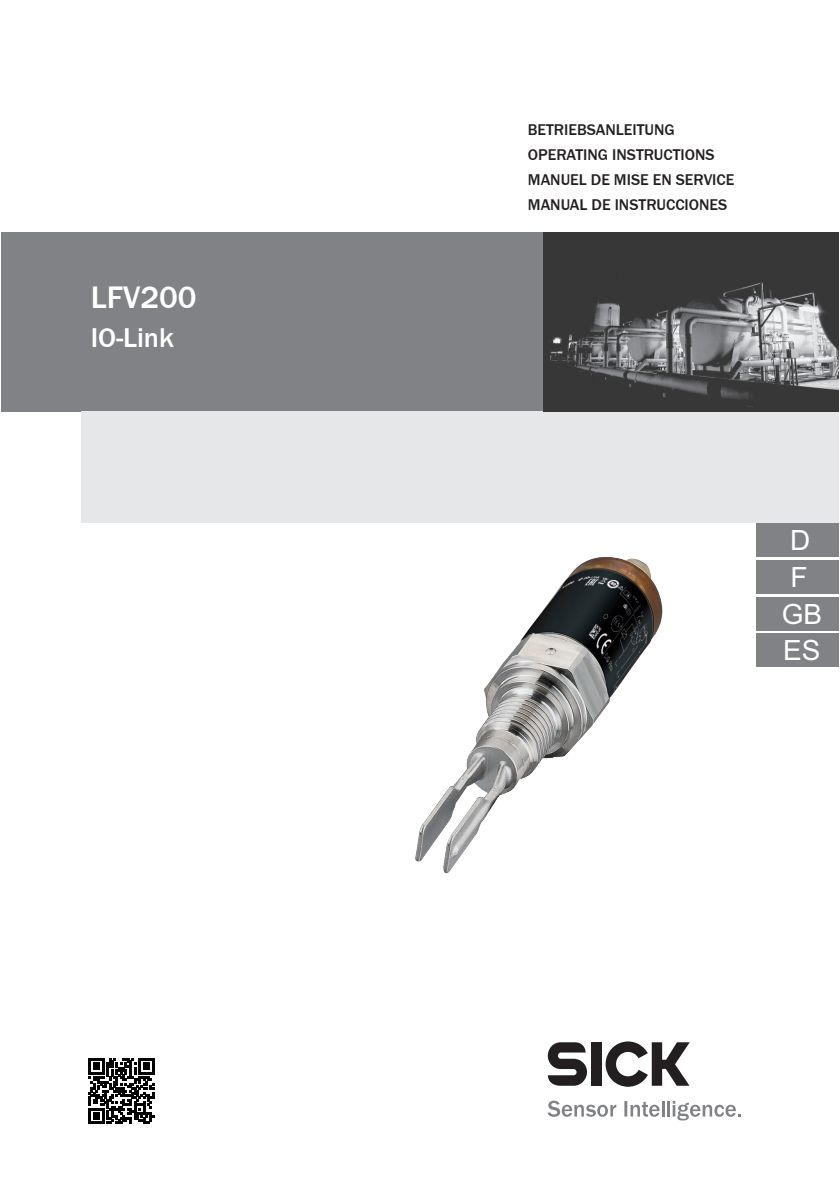
<style>
.page{position:relative;width:840px;height:1191px;background:#fff}
.page>*{position:absolute;margin:0;border:0;box-sizing:border-box;transform-origin:0 0}
.geraetename{font:500 32px "SICK Franklin";color:#fff}
.zusatz{font:500 28px "SICK Franklin";color:#fff}
.t1{font:28px/36.8px "Arial";color:#fff;text-align:center}
.Bedienungsanleitung{font:500 16px "SICK Franklin";color:#231f20}
</style>
<div class="page">
<div style="left:756px;top:523px;width:82px;height:34px;background:#808285"></div>
<div style="left:756px;top:560px;width:82px;height:34px;background:#808285"></div>
<div style="left:756px;top:596px;width:82px;height:34px;background:#808285"></div>
<div style="left:756px;top:633px;width:82px;height:34px;background:#808285"></div>
<div style="left:1px;top:233px;width:542px;height:179px;background:#808285"></div>
<div style="left:81px;top:412px;width:757px;height:111px;background:#e6e7e9"></div>
<svg style="left:547px;top:1042px;width:39px;height:43px"></svg>
<div style="left:590px;top:1042px;width:10px;height:43px;background:#231f20"></div>
<svg style="left:605px;top:1041px;width:84px;height:45px"></svg>
<svg style="left:547px;top:1100px;width:69px;height:16px"></svg>
<svg style="left:624px;top:1101px;width:35px;height:15px"></svg>
<hr style="left:661px;top:1101px;width:3px;height:15px;background:#808285">
<svg style="left:667px;top:1101px;width:73px;height:19px"></svg>
<img style="left:543px;top:233px;width:294px;height:178px">
<img style="left:415px;top:557px;width:248px;height:317px">
<svg style="left:88px;top:1058px;width:66px;height:66px"></svg>
<p class="geraetename" style="left:91px;top:278px;width:107px">LFV200</p>
<p class="zusatz" style="left:91px;top:321px;width:85px">IO-Link</p>
<p class="Bedienungsanleitung" style="left:527px;top:120px;width:148px">BETRIEBSANLEITUNG</p>
<p class="Bedienungsanleitung" style="left:527px;top:145px;width:188px">OPERATING INSTRUCTIONS</p>
<p class="Bedienungsanleitung" style="left:527px;top:170px;width:208px">MANUEL DE MISE EN SERVICE</p>
<p class="Bedienungsanleitung" style="left:527px;top:195px;width:201px">MANUAL DE INSTRUCCIONES</p>
<p class="t1" style="left:781px;top:522px;width:42px">D<br>F<br>GB<br>ES</p>
</div>
